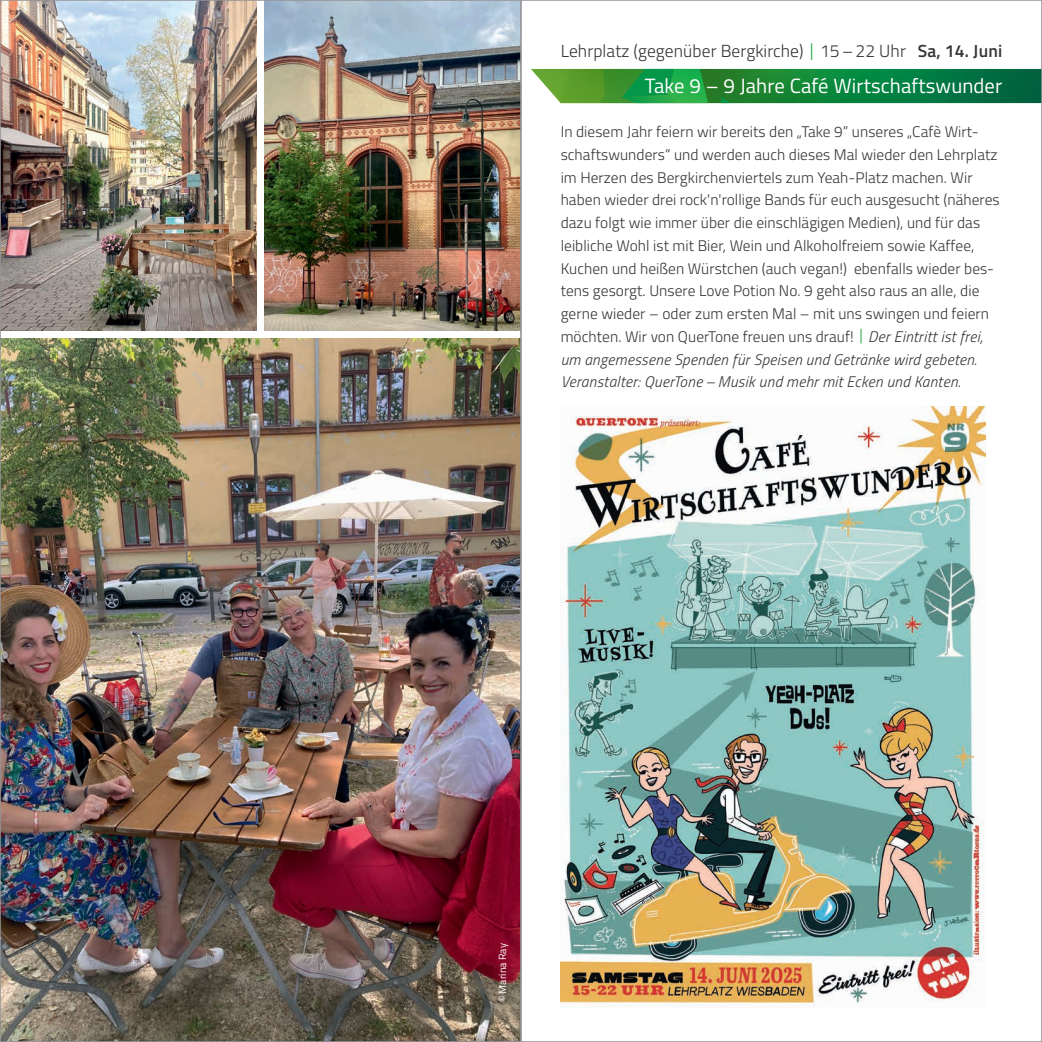
<style>
.page{position:relative;width:1042px;height:1042px;background:#fff}
.page>*{position:absolute;margin:0;border:0;box-sizing:border-box;transform-origin:0 0}
.t1{font:20.65px "Titillium";letter-spacing:.005em;color:#fff}
.t2{font:300 17.5px "Titillium";letter-spacing:.005em;color:#363536}
.t3{font:300 15.4px/22.8px "Titillium";letter-spacing:.005em;color:#363536}
.t4{font:10.5px "Titillium";letter-spacing:.005em;color:#fff}
.s1{color:#1fa245}
.s2{font-weight:600}
.s3{font-style:italic}
</style>
<div class="page">
<svg style="left:531px;top:69px;width:509px;height:34px;background:#1f8a40"></svg>
<img style="left:561px;top:407px;width:424px;height:599px">
<img style="left:2px;top:338px;width:517px;height:702px">
<img style="left:2px;top:2px;width:255px;height:328px">
<img style="left:264px;top:2px;width:255px;height:328px">
<p class="t2" style="left:561px;top:39px;width:443px">Lehrplatz (gegenüber Bergkirche) <span class="s1">|</span> 15–22 Uhr <span class="s2">Sa, 14. Juni</span></p>
<h1 class="t1" style="left:645px;top:71px;width:359px">Take 9 – 9 Jahre Café Wirtschaftswunder</h1>
<p class="t3" style="left:561px;top:120px;width:440px">In diesem Jahr feiern wir bereits den „Take 9“ unseres „Cafè Wirt&shy;schaftswunders“ und werden auch dieses Mal wieder den Lehrplatz im Herzen des Bergkirchenviertels zum Yeah-Platz machen. Wir haben wieder drei rock'n'rollige Bands für euch ausgesucht (näheres dazu folgt wie immer über die einschlägigen Medien), und für das leibliche Wohl ist mit Bier, Wein und Alkoholfreiem sowie Kaffee, Kuchen und heißen Würstchen (auch vegan!) ebenfalls wieder bes&shy;tens gesorgt. Unsere Love Potion No. 9 geht also raus an alle, die gerne wieder – oder zum ersten Mal – mit uns swingen und feiern möchten. Wir von QuerTone freuen uns drauf! <span class="s1">|</span> <span class="s3">Der Eintritt ist frei, um angemessene Spenden für Speisen und Getränke wird gebeten.<br>Veranstalter: QuerTone – Musik und mehr mit Ecken und Kanten.</span></p>
<p class="t4" style="left:495px;top:1002px;width:60px;rotate:-90deg">©Marina Ray</p>
</div>
